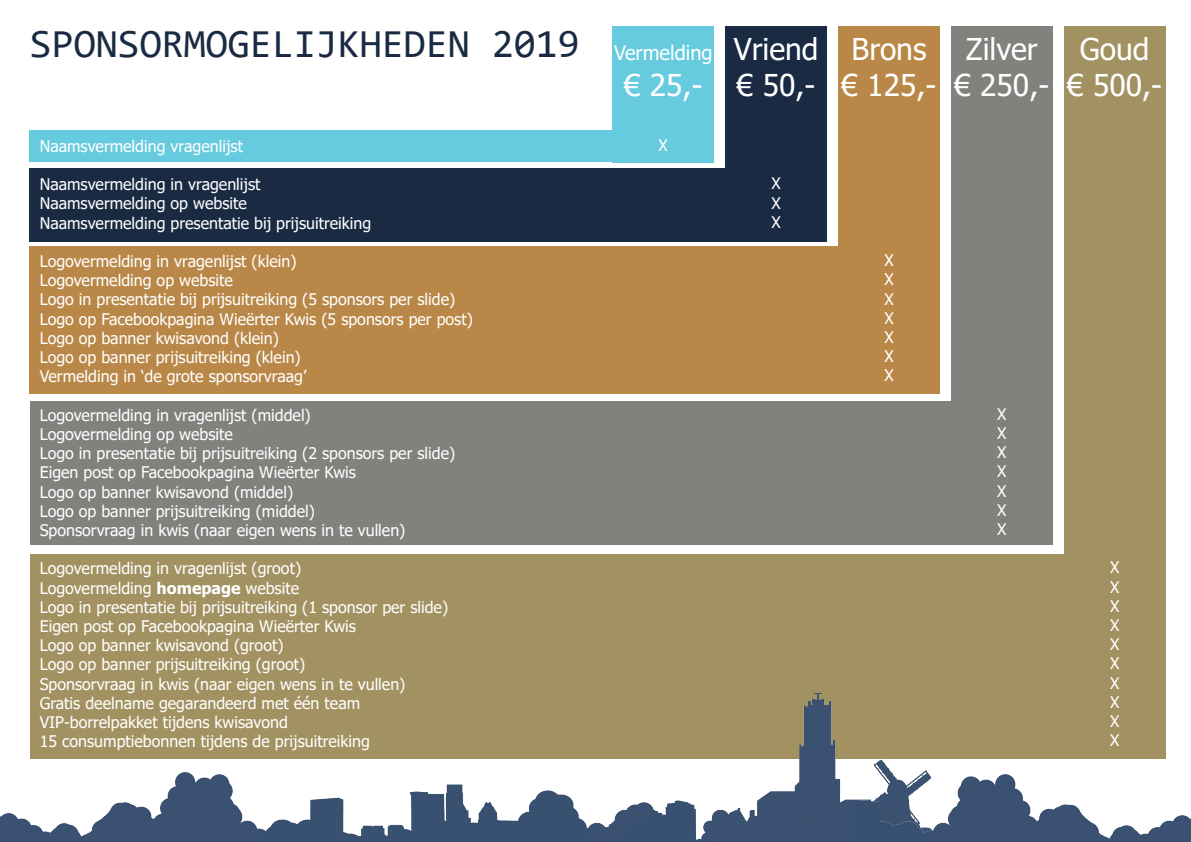
<style>
.page{position:relative;width:1191px;height:842px;background:#fff}
.page>*{position:absolute;margin:0;border:0;box-sizing:border-box;transform-origin:0 0}
.t1{font:40px "Consolas";color:#192a42}
.t2{font:30px "Tahoma";color:#fff}
.t3{font:20px "Tahoma";color:#fff}
.t4{font:16px "Tahoma";color:#fff}
.s1{font-weight:700}
</style>
<div class="page">
<div style="left:30px;top:130px;width:684px;height:32px;background:#67cbdf"></div>
<div style="left:612px;top:26px;width:102px;height:136px;background:#67cbdf"></div>
<div style="left:725px;top:26px;width:102px;height:215px;background:#192a42"></div>
<div style="left:838px;top:26px;width:101px;height:362px;background:#b98747"></div>
<div style="left:951px;top:26px;width:101px;height:519px;background:#7f827d"></div>
<div style="left:1064px;top:26px;width:101px;height:733px;background:#a29161"></div>
<div style="left:30px;top:168px;width:797px;height:74px;background:#192a42"></div>
<div style="left:30px;top:247px;width:909px;height:147px;background:#b98747"></div>
<div style="left:30px;top:402px;width:1022px;height:143px;background:#7f827d"></div>
<div style="left:30px;top:554px;width:1135px;height:205px;background:#a29161"></div>
<img style="left:0;top:694px;width:856px;height:148px">
<img style="left:856px;top:696px;width:335px;height:146px">
<p class="t1" style="left:30px;top:16px;width:552px">SPONSORMOGELIJKHEDEN 2019</p>
<p class="t4" style="left:40px;top:135px;width:205px">Naamsvermelding vragenlijst</p>
<p class="t4" style="left:40px;top:174px;width:222px">Naamsvermelding in vragenlijst</p>
<p class="t4" style="left:40px;top:193px;width:209px">Naamsvermelding op website</p>
<p class="t4" style="left:40px;top:212px;width:333px">Naamsvermelding presentatie bij prijsuitreiking</p>
<p class="t4" style="left:40px;top:250px;width:258px">Logovermelding in vragenlijst (klein)</p>
<p class="t4" style="left:40px;top:270px;width:195px">Logovermelding op website</p>
<p class="t4" style="left:40px;top:289px;width:417px">Logo in presentatie bij prijsuitreiking (5 sponsors per slide)</p>
<p class="t4" style="left:40px;top:308px;width:435px">Logo op Facebookpagina Wieërter Kwis (5 sponsors per post)</p>
<p class="t4" style="left:40px;top:327px;width:241px">Logo op banner kwisavond (klein)</p>
<p class="t4" style="left:40px;top:346px;width:262px">Logo op banner prijsuitreiking (klein)</p>
<p class="t4" style="left:40px;top:366px;width:268px">Vermelding in ‘de grote sponsorvraag’</p>
<p class="t4" style="left:40px;top:404px;width:272px">Logovermelding in vragenlijst (middel)</p>
<p class="t4" style="left:40px;top:423px;width:195px">Logovermelding op website</p>
<p class="t4" style="left:40px;top:442px;width:417px">Logo in presentatie bij prijsuitreiking (2 sponsors per slide)</p>
<p class="t4" style="left:40px;top:462px;width:318px">Eigen post op Facebookpagina Wieërter Kwis</p>
<p class="t4" style="left:40px;top:481px;width:255px">Logo op banner kwisavond (middel)</p>
<p class="t4" style="left:40px;top:500px;width:277px">Logo op banner prijsuitreiking (middel)</p>
<p class="t4" style="left:40px;top:519px;width:367px">Sponsorvraag in kwis (naar eigen wens in te vullen)</p>
<p class="t4" style="left:40px;top:558px;width:263px">Logovermelding in vragenlijst (groot)</p>
<p class="t4" style="left:40px;top:577px;width:261px">Logovermelding <span class="s1">homepage</span> website</p>
<p class="t4" style="left:40px;top:596px;width:410px">Logo in presentatie bij prijsuitreiking (1 sponsor per slide)</p>
<p class="t4" style="left:40px;top:615px;width:318px">Eigen post op Facebookpagina Wieërter Kwis</p>
<p class="t4" style="left:40px;top:634px;width:245px">Logo op banner kwisavond (groot)</p>
<p class="t4" style="left:40px;top:654px;width:267px">Logo op banner prijsuitreiking (groot)</p>
<p class="t4" style="left:40px;top:673px;width:367px">Sponsorvraag in kwis (naar eigen wens in te vullen)</p>
<p class="t4" style="left:40px;top:692px;width:322px">Gratis deelname gegarandeerd met één team</p>
<p class="t4" style="left:40px;top:711px;width:250px">VIP-borrelpakket tijdens kwisavond</p>
<p class="t4" style="left:40px;top:730px;width:332px">15 consumptiebonnen tijdens de prijsuitreiking</p>
<p class="t3" style="left:614px;top:39px;width:100px">Vermelding</p>
<p class="t2" style="left:624px;top:65px;width:80px">€ 25,-</p>
<p class="t4" style="left:658px;top:134px;width:11px">X</p>
<p class="t2" style="left:734px;top:29px;width:86px">Vriend</p>
<p class="t2" style="left:737px;top:65px;width:80px">€ 50,-</p>
<p class="t4" style="left:771px;top:173px;width:11px">X</p>
<p class="t4" style="left:771px;top:192px;width:11px">X</p>
<p class="t4" style="left:771px;top:211px;width:11px">X</p>
<p class="t2" style="left:851px;top:29px;width:76px">Brons</p>
<p class="t2" style="left:841px;top:65px;width:96px">€ 125,-</p>
<p class="t2" style="left:966px;top:29px;width:73px">Zilver</p>
<p class="t2" style="left:954px;top:65px;width:96px">€ 250,-</p>
<p class="t2" style="left:1079px;top:29px;width:71px">Goud</p>
<p class="t2" style="left:1067px;top:65px;width:96px">€ 500,-</p>
<p class="t4" style="left:884px;top:250px;width:11px">X</p>
<p class="t4" style="left:884px;top:269px;width:11px">X</p>
<p class="t4" style="left:884px;top:288px;width:11px">X</p>
<p class="t4" style="left:884px;top:307px;width:11px">X</p>
<p class="t4" style="left:884px;top:326px;width:11px">X</p>
<p class="t4" style="left:884px;top:346px;width:11px">X</p>
<p class="t4" style="left:884px;top:365px;width:11px">X</p>
<p class="t4" style="left:997px;top:403px;width:11px">X</p>
<p class="t4" style="left:997px;top:422px;width:11px">X</p>
<p class="t4" style="left:997px;top:442px;width:11px">X</p>
<p class="t4" style="left:997px;top:461px;width:11px">X</p>
<p class="t4" style="left:997px;top:480px;width:11px">X</p>
<p class="t4" style="left:997px;top:499px;width:11px">X</p>
<p class="t4" style="left:997px;top:518px;width:11px">X</p>
<p class="t4" style="left:1110px;top:557px;width:11px">X</p>
<p class="t4" style="left:1110px;top:576px;width:11px">X</p>
<p class="t4" style="left:1110px;top:595px;width:11px">X</p>
<p class="t4" style="left:1110px;top:614px;width:11px">X</p>
<p class="t4" style="left:1110px;top:634px;width:11px">X</p>
<p class="t4" style="left:1110px;top:653px;width:11px">X</p>
<p class="t4" style="left:1110px;top:672px;width:11px">X</p>
<p class="t4" style="left:1110px;top:691px;width:11px">X</p>
<p class="t4" style="left:1110px;top:710px;width:11px">X</p>
<p class="t4" style="left:1110px;top:730px;width:11px">X</p>
</div>
